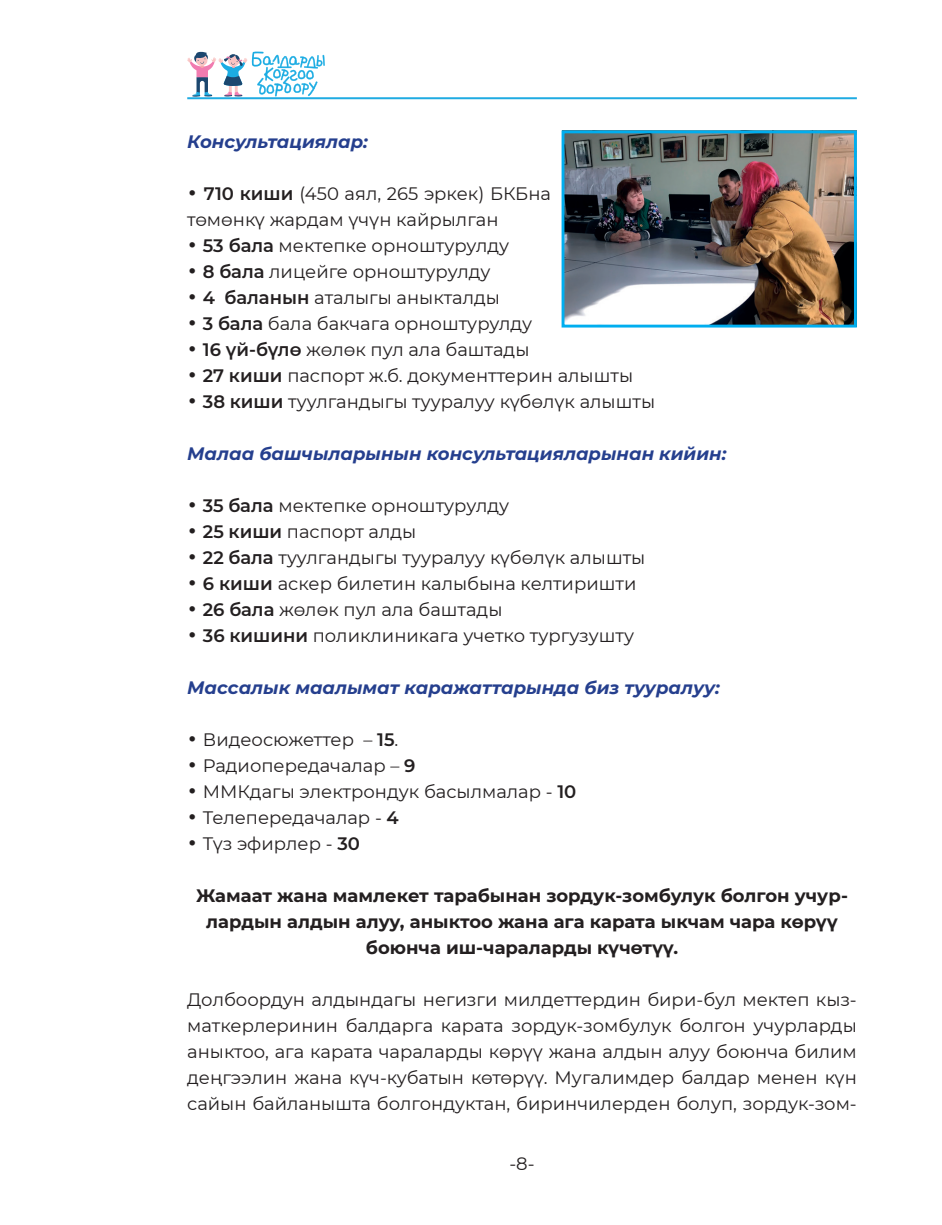
<style>
.page{position:relative;width:942px;height:1225px;background:#fff}
.page>*{position:absolute;margin:0;border:0;box-sizing:border-box;transform-origin:0 0}
.t1{font:18px/26px "Montserrat";color:#231f20}
.t2{font:700 18px/26px "Montserrat";color:#231f20;text-align:center}
.t3{font:italic 700 18px "Montserrat";color:#253f8e}
.s1{font-family:"Futura";font-weight:500}
.s2{font-weight:600}
</style>
<div class="page">
<svg style="left:187px;top:51px;width:138px;height:46px"></svg>
<hr style="left:187px;top:97px;width:669px;height:2px;background:#1fabe2">
<img style="left:565px;top:134px;width:287px;height:189px">
<div style="left:561px;top:130px;width:295px;height:197px;border:3px solid #00aeef"></div>
<p class="t3" style="left:187px;top:128px;width:182px">Консультациялар:</p>
<p class="t1" style="left:187px;top:180px;width:365px"><span class="s1">•</span> <span class="s2">710 киши</span> (450 аял, 265 эркек) БКБна төмөнкү жардам үчүн кайрылган</p>
<p class="t1" style="left:187px;top:232px;width:323px"><span class="s1">•</span> <span class="s2">53 бала</span> мектепке орноштурулду</p>
<p class="t1" style="left:187px;top:258px;width:304px"><span class="s1">•</span> <span class="s2">8 бала</span> лицейге орноштурулду</p>
<p class="t1" style="left:187px;top:284px;width:314px"><span class="s1">•</span> <span class="s2">4 баланын</span> аталыгы аныкталды</p>
<p class="t1" style="left:187px;top:310px;width:346px"><span class="s1">•</span> <span class="s2">3 бала</span> бала бакчага орноштурулду</p>
<p class="t1" style="left:187px;top:336px;width:343px"><span class="s1">•</span> <span class="s2">16 үй-бүлө</span> жөлөк пул ала баштады</p>
<p class="t1" style="left:187px;top:362px;width:447px"><span class="s1">•</span> <span class="s2">27 киши</span> паспорт ж.б. документтерин алышты</p>
<p class="t1" style="left:187px;top:388px;width:469px"><span class="s1">•</span> <span class="s2">38 киши</span> туулгандыгы тууралуу күбөлүк алышты</p>
<p class="t3" style="left:187px;top:440px;width:540px">Малаа башчыларынын консультацияларынан кийин:</p>
<p class="t1" style="left:187px;top:492px;width:323px"><span class="s1">•</span> <span class="s2">35 бала</span> мектепке орноштурулду</p>
<p class="t1" style="left:187px;top:518px;width:230px"><span class="s1">•</span> <span class="s2">25 киши</span> паспорт алды</p>
<p class="t1" style="left:187px;top:544px;width:459px"><span class="s1">•</span> <span class="s2">22 бала</span> туулгандыгы тууралуу күбөлүк алышты</p>
<p class="t1" style="left:187px;top:570px;width:450px"><span class="s1">•</span> <span class="s2">6 киши</span> аскер билетин калыбына келтиришти</p>
<p class="t1" style="left:187px;top:596px;width:316px"><span class="s1">•</span> <span class="s2">26 бала</span> жөлөк пул ала баштады</p>
<p class="t1" style="left:187px;top:622px;width:448px"><span class="s1">•</span> <span class="s2">36 кишини</span> поликлиникага учетко тургузушту</p>
<p class="t3" style="left:187px;top:674px;width:534px">Массалык маалымат каражаттарында биз тууралуу:</p>
<p class="t1" style="left:187px;top:726px;width:212px"><span class="s1">•</span> Видеосюжеттер – <span class="s2">15</span>.</p>
<p class="t1" style="left:187px;top:752px;width:230px"><span class="s1">•</span> Радиопередачалар – <span class="s2">9</span></p>
<p class="t1" style="left:187px;top:778px;width:390px"><span class="s1">•</span> ММКдагы электрондук басылмалар - <span class="s2">10</span></p>
<p class="t1" style="left:187px;top:804px;width:213px"><span class="s1">•</span> Телепередачалар - <span class="s2">4</span></p>
<p class="t1" style="left:187px;top:830px;width:174px"><span class="s1">•</span> Түз эфирлер - <span class="s2">30</span></p>
<p class="t2" style="left:196px;top:881px;width:653px">Жамаат жана мамлекет тарабынан зордук-зомбулук болгон учур&shy;лардын алдын алуу, аныктоо жана ага карата ыкчам чара көрүү боюнча иш-чараларды күчөтүү.</p>
<p class="t1" style="left:187px;top:986px;width:670px;text-align:justify">Долбоордун алдындагы негизги милдеттердин бири-бул мектеп кыз&shy;маткерлеринин балдарга карата зордук-зомбулук болгон учурларды аныктоо, ага карата чараларды көрүү жана алдын алуу боюнча билим деңгээлин жана күч-кубатын көтөрүү. Мугалимдер балдар менен күн сайын байланышта болгондуктан, биринчилерден болуп, зордук-зом-</p>
<p class="t1" style="left:509px;top:1150px;width:27px">-8-</p>
</div>
